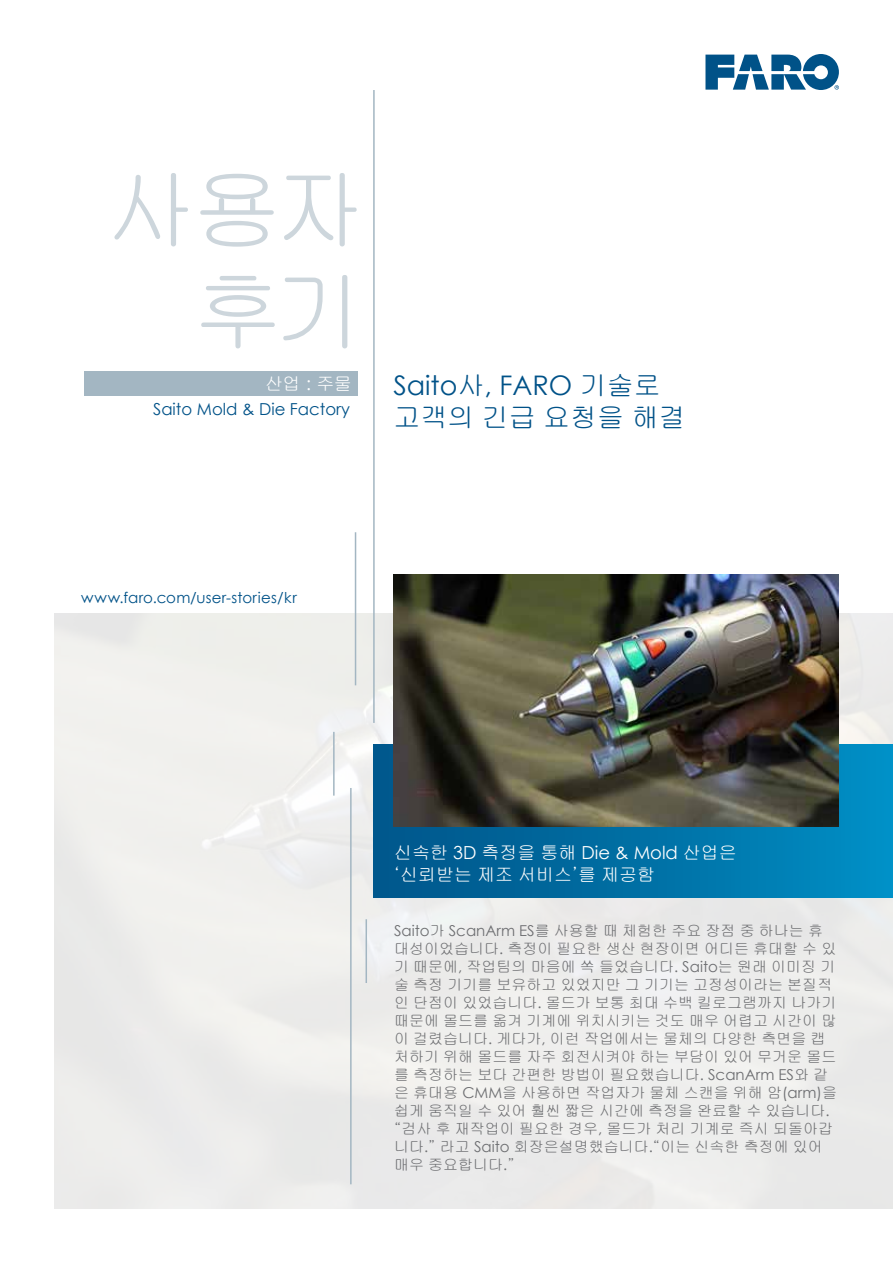
<style>
.page{position:relative;width:893px;height:1263px;background:#fff}
.page>*{position:absolute;margin:0;border:0;box-sizing:border-box;transform-origin:0 0}
.t1{font:90px/102px "Gulim";color:#cdd6dc;text-align:right}
.t2{font:27px "Century Gothic";color:#005288}
.t3{font:27px "Gulim";color:#005288}
.t4{font:18px/21.6px "Gulim";color:#fff}
.t5{font:16.5px "Century Gothic";color:#005288}
.t6{font:15px/18px "Gulim";color:#6d6e71}
.t7{font:15px "Century Gothic";letter-spacing:.02em;color:#005288}
.s1{font-family:"Century Gothic"}
.s2{font-family:"Gulim"}
</style>
<div class="page">
<div style="left:54px;top:614px;width:839px;height:595px;background:#eeeeec"></div>
<div style="left:374px;top:745px;width:519px;height:153px;background:linear-gradient(to right,#005488,#008ec4)"></div>
<svg style="left:705px;top:54px;width:134px;height:36px"></svg>
<img style="left:393px;top:574px;width:446px;height:253px">
<hr style="left:373px;top:90px;width:2px;height:633px;background:#a3b6c2">
<hr style="left:350px;top:788px;width:2px;height:396px;background:#a3b6c2">
<hr style="left:355px;top:532px;width:1px;height:153px;background:#a3b6c2">
<hr style="left:366px;top:919px;width:1px;height:64px;background:#a3b6c2">
<hr style="left:333px;top:732px;width:2px;height:64px;background:#a3b6c2">
<div style="left:84px;top:371px;width:274px;height:25px;background:#a3b6c2"></div>
<h1 class="t1" style="left:105px;top:159px;width:260px">사용자 후기</h1>
<p class="t4" style="left:265px;top:373px;width:88px">산업 <span class="s1">:</span> 주물</p>
<p class="t5" style="left:153px;top:398px;width:198px">Saito Mold &amp; Die Factory</p>
<h2 class="t2" style="left:393px;top:366px;width:269px">Saito<span class="s2">사</span>, FARO <span class="s2">기술로</span></h2>
<h2 class="t3" style="left:393px;top:404px;width:294px">고객의 긴급 요청을 해결</h2>
<p class="t7" style="left:81px;top:587px;width:217px">www.faro.com/user-stories/kr</p>
<p class="t4" style="left:394px;top:842px;width:344px">신속한 <span class="s1">3D</span> 측정을 통해 <span class="s1">Die &amp; Mold</span> 산업은 ‘신뢰받는 제조 서비스’를 제공함</p>
<p class="t6" style="left:394px;top:921px;width:444px"><span class="s1">Saito</span>가 <span class="s1">ScanArm ES</span>를 사용할 때 체험한 주요 장점 중 하나는 휴 대성이었습니다<span class="s1">.</span> 측정이 필요한 생산 현장이면 어디든 휴대할 수 있 기 때문에<span class="s1">,</span> 작업팀의 마음에 쏙 들었습니다<span class="s1">. Saito</span>는 원래 이미징 기 술 측정 기기를 보유하고 있었지만 그 기기는 고정성이라는 본질적 인 단점이 있었습니다<span class="s1">.</span> 몰드가 보통 최대 수백 킬로그램까지 나가기 때문에 몰드를 옮겨 기계에 위치시키는 것도 매우 어렵고 시간이 많 이 걸렸습니다<span class="s1">.</span> 게다가<span class="s1">,</span> 이런 작업에서는 물체의 다양한 측면을 캡 처하기 위해 몰드를 자주 회전시켜야 하는 부담이 있어 무거운 몰드 를 측정하는 보다 간편한 방법이 필요했습니다<span class="s1">. ScanArm ES</span>와 같 은 휴대용 <span class="s1">CMM</span>을 사용하면 작업자가 물체 스캔을 위해 암<span class="s1">(arm)</span>을 쉽게 움직일 수 있어 훨씬 짧은 시간에 측정을 완료할 수 있습니다<span class="s1">. </span>“검사 후 재작업이 필요한 경우<span class="s1">,</span> 몰드가 처리 기계로 즉시 되돌아갑 니다<span class="s1">.</span>” 라고 <span class="s1">Saito</span> 회장은설명했습니다<span class="s1">.</span>“이는 신속한 측정에 있어 매우 중요합니다<span class="s1">.</span>”</p>
</div>
